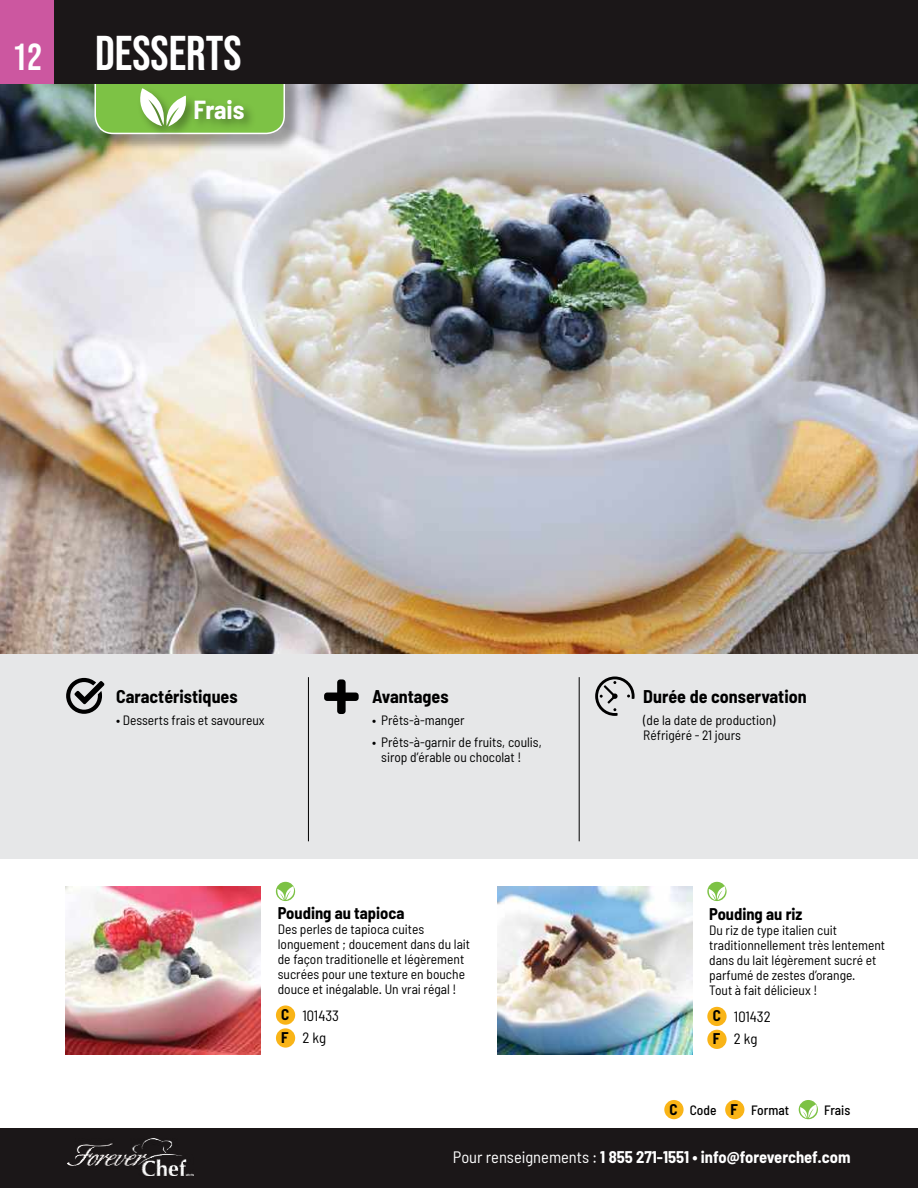
<style>
.page{position:relative;width:918px;height:1188px;background:#fff}
.page>*{position:absolute;margin:0;border:0;box-sizing:border-box;transform-origin:0 0}
.t1{font:48.6px "Bebas Neue";color:#fff}
.t2{font:700 semi-condensed 25.5px "Barlow";letter-spacing:-.005em;color:#fff}
.t3{font:700 semi-condensed 18px "Barlow";color:#000}
.t4{font:700 semi-condensed 16.5px "Barlow";color:#fff}
.t5{font:700 semi-condensed 16.5px "Barlow";color:#000}
.t6{font:700 semi-condensed 15.15px/23px "Barlow";color:#000}
.t7{font:semi-condensed 14.85px/22.2px "Barlow";color:#000}
.t8{font:semi-condensed 13.5px/15px "Barlow";color:#000}
.t9{font:500 semi-condensed 13.5px "Barlow";color:#000}
.s1{font-size:37.5px}
.s2{font-weight:700;font-size:15.15px}
.s3{font-weight:400}
</style>
<div class="page">
<div style="left:0;top:1128px;width:918px;height:60px;background:#1b1718"></div>
<img style="left:68px;top:1138px;width:125px;height:38px">
<div style="left:664px;top:1100px;width:20px;height:19px;background:#f9b417;border-radius:50%"></div>
<div style="left:725px;top:1100px;width:19px;height:19px;background:#f9b417;border-radius:50%"></div>
<svg style="left:799px;top:1100px;width:19px;height:19px"></svg>
<svg style="left:800px;top:1104px;width:18px;height:14px"></svg>
<div style="left:0;top:653px;width:918px;height:206px;background:#e6e7e8"></div>
<div style="left:276px;top:1005px;width:19px;height:20px;background:#f9b417;border-radius:50%"></div>
<div style="left:276px;top:1028px;width:19px;height:20px;background:#f9b417;border-radius:50%"></div>
<div style="left:707px;top:1007px;width:20px;height:19px;background:#f9b417;border-radius:50%"></div>
<div style="left:707px;top:1030px;width:20px;height:19px;background:#f9b417;border-radius:50%"></div>
<img style="left:66px;top:887px;width:194px;height:167px">
<img style="left:498px;top:887px;width:194px;height:167px">
<img style="left:0;top:83px;width:918px;height:570px">
<svg style="left:66px;top:678px;width:38px;height:36px"></svg>
<svg style="left:324px;top:679px;width:34px;height:35px"></svg>
<svg style="left:595px;top:676px;width:39px;height:40px"></svg>
<hr style="left:308px;top:677px;width:1px;height:164px;background:#000">
<hr style="left:579px;top:677px;width:1px;height:164px;background:#000">
<svg style="left:276px;top:882px;width:19px;height:19px"></svg>
<svg style="left:277px;top:886px;width:18px;height:14px"></svg>
<div style="left:707px;top:882px;width:20px;height:19px;background:#7dc245;border-radius:50%"></div>
<svg style="left:708px;top:886px;width:18px;height:14px"></svg>
<div style="left:96px;top:33px;width:207px;height:119px;background:#000;opacity:.36"></div>
<div style="left:95px;top:33px;width:189px;height:100px;background:#7dc245;border-radius:18px"></div>
<div style="left:94px;top:32px;width:191px;height:102px;border:2px solid #fff;border-radius:18px"></div>
<div style="left:191px;top:97px;width:66px;height:35px;background:#000;opacity:.34"></div>
<div style="left:137px;top:86px;width:62px;height:52px;background:#000;opacity:.34"></div>
<svg style="left:138px;top:88px;width:50px;height:39px"></svg>
<div style="left:0;top:0;width:918px;height:83px;background:#1b1718"></div>
<div style="left:0;top:0;width:54px;height:83px;background:#cc57a0"></div>
<h1 class="t1" style="left:12px;top:26px;width:231px"><span class="s1">12</span> DESSERTS</h1>
<h2 class="t2" style="left:194px;top:94px;width:52px">Frais</h2>
<h3 class="t3" style="left:116px;top:686px;width:123px">Caractéristiques</h3>
<p class="t8" style="left:116px;top:712px;width:150px">• Desserts frais et savoureux</p>
<h3 class="t3" style="left:372px;top:686px;width:78px">Avantages</h3>
<p class="t8" style="left:372px;top:712px;width:94px">• Prêts-à-manger</p>
<p class="t8" style="left:381px;top:734px;width:162px;text-indent:-9px">• Prêts-à-garnir de fruits, coulis, sirop d’érable ou chocolat !</p>
<h3 class="t3" style="left:643px;top:686px;width:165px">Durée de conservation</h3>
<p class="t8" style="left:643px;top:712px;width:134px">(de la date de production)<br>Réfrigéré - 21 jours</p>
<p class="t5" style="left:278px;top:903px;width:128px">Pouding au tapioca</p>
<p class="t8" style="left:278px;top:922px;width:194px">Des perles de tapioca cuites longuement ; doucement dans du lait de façon traditionelle et légèrement sucrées pour une texture en bouche douce et inégalable. Un vrai régal !</p>
<p class="t7" style="left:303px;top:1004px;width:38px">101433<br>2 kg</p>
<p class="t6" style="left:281px;top:1003px;width:10px">C<br>F</p>
<p class="t5" style="left:709px;top:904px;width:95px">Pouding au riz</p>
<p class="t8" style="left:709px;top:923px;width:178px">Du riz de type italien cuit traditionnellement très lentement dans du lait légèrement sucré et parfumé de zestes d’orange.<br>Tout à fait délicieux !</p>
<p class="t7" style="left:734px;top:1005px;width:38px">101432<br>2 kg</p>
<p class="t6" style="left:713px;top:1004px;width:10px">C<br>F</p>
<p class="t9" style="left:670px;top:1101px;width:121px"><span class="s2">C</span> Code <span class="s2">F</span> Format</p>
<p class="t9" style="left:824px;top:1101px;width:28px">Frais</p>
<p class="t4" style="left:453px;top:1147px;width:399px"><span class="s3">Pour renseignements :</span> 1 855 271-1551 • info@foreverchef.com</p>
</div>
